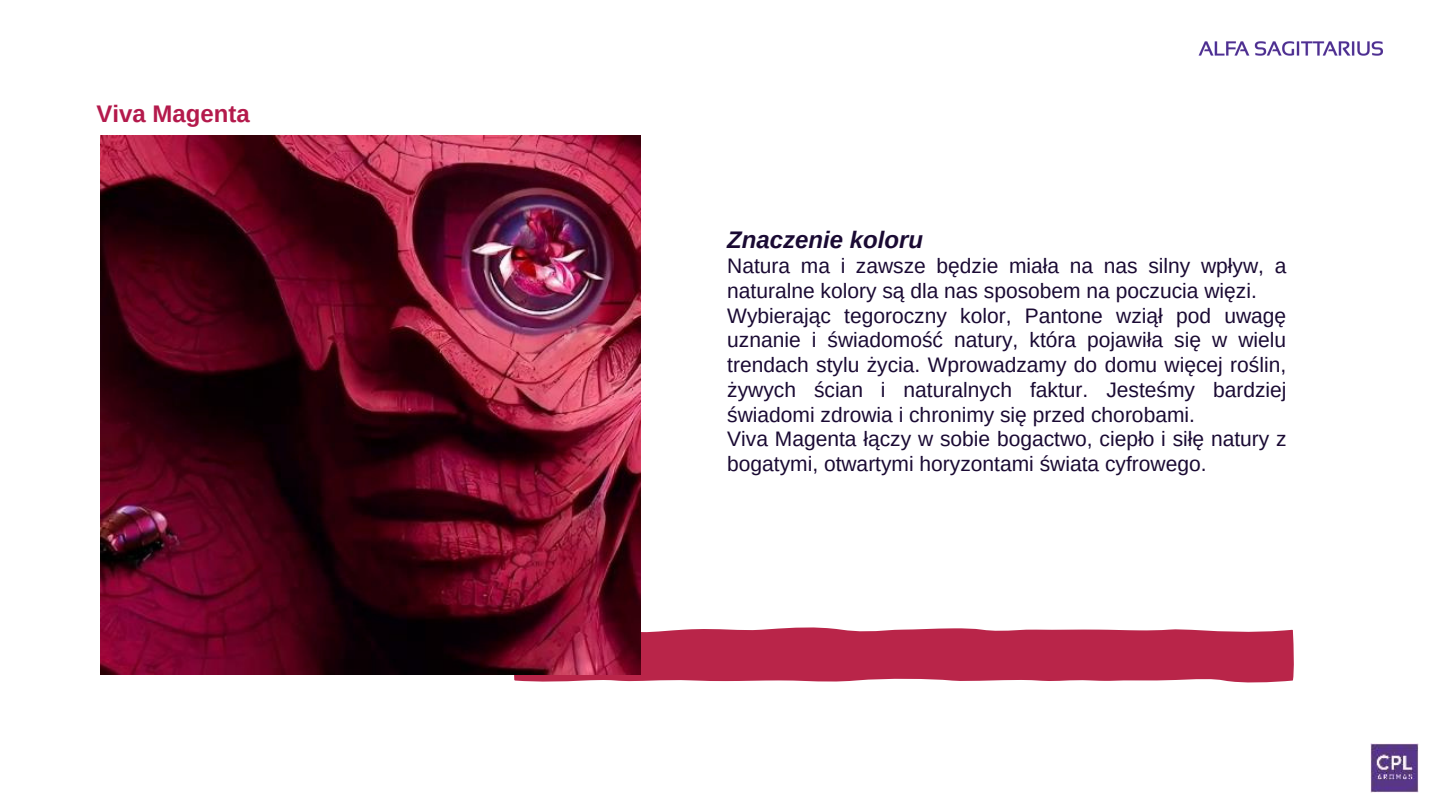
<style>
.page{position:relative;width:1440px;height:810px;background:#fff}
.page>*{position:absolute;margin:0;border:0;box-sizing:border-box;transform-origin:0 0}
.t1{font:italic 700 24px "Arimo";color:#1a0a33}
.t2{font:700 24px "Arimo";color:#b41a4c}
.t3{font:21px/24.8px "Arimo";color:#1a0a33}
</style>
<div class="page">
<svg style="left:514px;top:627px;width:780px;height:56px;background:#bf3a5b"></svg>
<img style="left:100px;top:136px;width:540px;height:539px">
<img style="left:1370px;top:744px;width:49px;height:48px">
<img style="left:1199px;top:41px;width:183px;height:15px">
<p class="t2" style="left:97px;top:100px;width:155px">Viva Magenta</p>
<p class="t1" style="left:727px;top:226px;width:197px">Znaczenie koloru</p>
<p class="t3" style="left:727px;top:253px;width:561px">Natura ma i zawsze będzie miała na nas silny wpływ, a naturalne kolory są dla nas sposobem na poczucia więzi.<br>Wybierając tegoroczny kolor, Pantone wziął pod uwagę uznanie i świadomość natury, która pojawiła się w wielu trendach stylu życia. Wprowadzamy do domu więcej roślin, żywych ścian i naturalnych faktur. Jesteśmy bardziej świadomi zdrowia i chronimy się przed chorobami.<br>Viva Magenta łączy w sobie bogactwo, ciepło i siłę natury z bogatymi, otwartymi horyzontami świata cyfrowego.</p>
</div>
